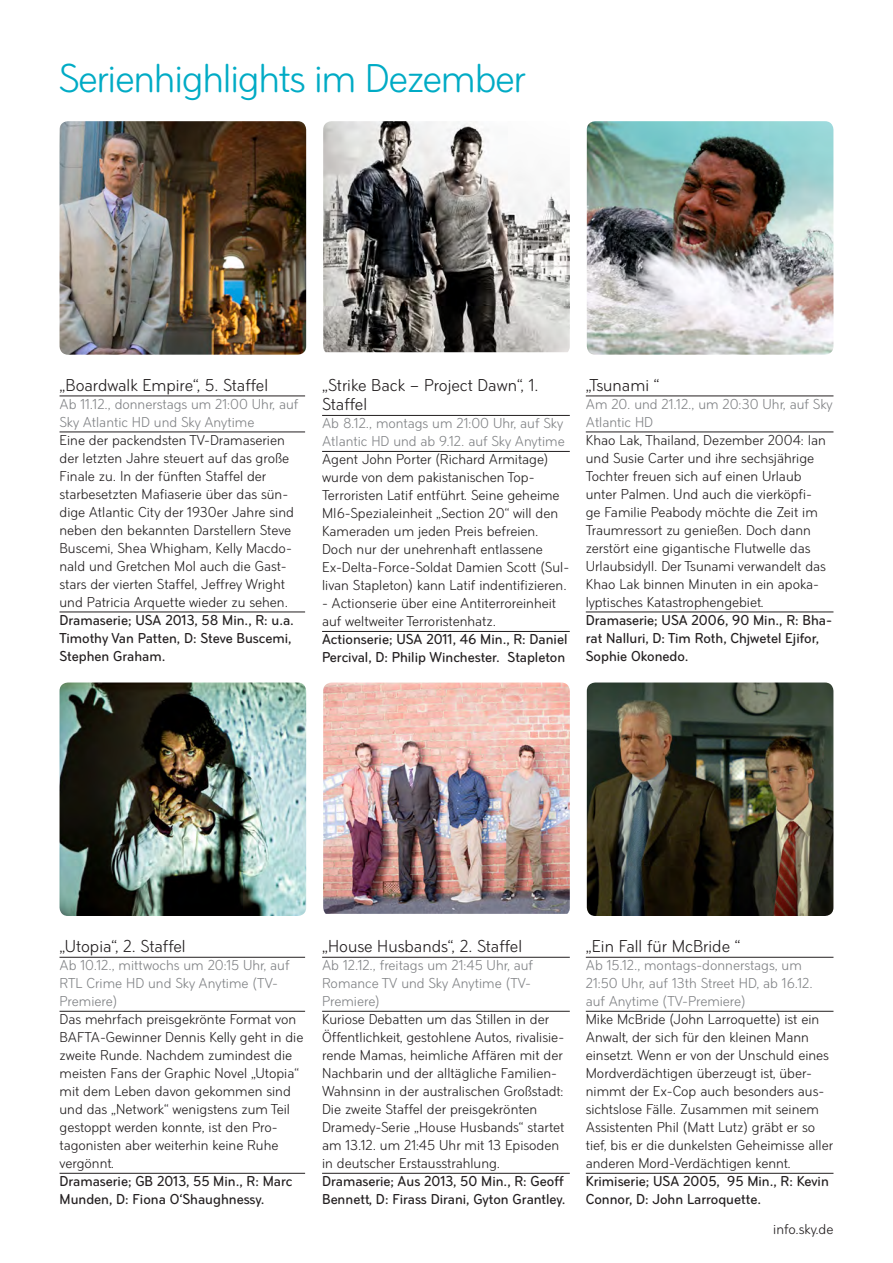
<style>
.page{position:relative;width:893px;height:1263px;background:#fff}
.page>*{position:absolute;margin:0;border:0;box-sizing:border-box;transform-origin:0 0}
.t1{font:42px "Sky Text";letter-spacing:-.03em;color:#00abc5}
.t2{font:18px/19.5px "Sky Text";color:#231f20}
.t3{font:15px/18px "Sky Text";color:#231f20}
.t4{font:500 15px/18px "Sky Text";color:#231f20}
.t5{font:15px/18px "Sky Text";color:#808285}
</style>
<div class="page">
<hr style="left:60px;top:396px;width:245px;height:1px;background:#231f20">
<hr style="left:60px;top:432px;width:245px;height:1px;background:#231f20">
<hr style="left:60px;top:612px;width:245px;height:1px;background:#231f20">
<hr style="left:60px;top:957px;width:245px;height:1px;background:#231f20">
<hr style="left:60px;top:1011px;width:245px;height:1px;background:#231f20">
<hr style="left:60px;top:1173px;width:245px;height:1px;background:#231f20">
<hr style="left:322px;top:415px;width:248px;height:1px;background:#231f20">
<hr style="left:322px;top:451px;width:248px;height:1px;background:#231f20">
<hr style="left:322px;top:631px;width:248px;height:1px;background:#231f20">
<hr style="left:322px;top:957px;width:248px;height:1px;background:#231f20">
<hr style="left:322px;top:1011px;width:248px;height:1px;background:#231f20">
<hr style="left:322px;top:1173px;width:248px;height:1px;background:#231f20">
<hr style="left:586px;top:396px;width:247px;height:1px;background:#231f20">
<hr style="left:586px;top:432px;width:247px;height:1px;background:#231f20">
<hr style="left:586px;top:612px;width:247px;height:1px;background:#231f20">
<hr style="left:586px;top:957px;width:247px;height:1px;background:#231f20">
<hr style="left:586px;top:1011px;width:247px;height:1px;background:#231f20">
<hr style="left:586px;top:1173px;width:247px;height:1px;background:#231f20">
<img style="left:60px;top:121px;width:246px;height:234px">
<img style="left:60px;top:682px;width:246px;height:234px">
<img style="left:323px;top:121px;width:247px;height:231px">
<img style="left:323px;top:682px;width:247px;height:232px">
<img style="left:587px;top:121px;width:246px;height:234px">
<img style="left:587px;top:682px;width:246px;height:234px">
<p class="t1" style="left:58px;top:54px;width:469px">Serienhighlights im Dezember</p>
<p class="t2" style="left:60px;top:375px;width:210px">„Boardwalk Empire“, 5. Staffel</p>
<p class="t5" style="left:60px;top:395px;width:240px">Ab 11.12., donnerstags um 21:00 Uhr, auf<br>Sky Atlantic HD und Sky Anytime</p>
<p class="t3" style="left:60px;top:431px;width:236px">Eine der packendsten TV-Dramaserien der letzten Jahre steuert auf das große Finale zu. In der fünften Staffel der starbesetzten Mafiaserie über das sün&shy;dige Atlantic City der 1930er Jahre sind neben den bekannten Darstellern Steve Buscemi, Shea Whigham, Kelly Macdo&shy;nald und Gretchen Mol auch die Gast&shy;stars der vierten Staffel, Jeffrey Wright und Patricia Arquette wieder zu sehen.</p>
<p class="t4" style="left:60px;top:611px;width:236px">Dramaserie; USA 2013, 58 Min., R: u.a.<br>Timothy Van Patten, D: Steve Buscemi,<br>Stephen Graham.</p>
<p class="t2" style="left:322px;top:375px;width:218px">„Strike Back – Project Dawn“, 1.<br>Staffel</p>
<p class="t5" style="left:322px;top:414px;width:244px">Ab 8.12., montags um 21:00 Uhr, auf Sky<br>Atlantic HD und ab 9.12. auf Sky Anytime</p>
<p class="t3" style="left:322px;top:450px;width:249px">Agent John Porter (Richard Armitage) wurde von dem pakistanischen Top-Terroristen Latif entführt. Seine geheime MI6-Spezialeinheit „Section 20“ will den Kameraden um jeden Preis befreien.<br>Doch nur der unehrenhaft entlassene Ex-Delta-Force-Soldat Damien Scott (Sul&shy;livan Stapleton) kann Latif indentifizieren.</p>
<p class="t3" style="left:322px;top:594px;width:236px">- Actionserie über eine Antiterroreinheit auf weltweiter Terroristenhatz.</p>
<p class="t4" style="left:322px;top:630px;width:247px">Actionserie; USA 2011, 46 Min., R: Daniel<br>Percival, D: Philip Winchester. Stapleton</p>
<p class="t2" style="left:586px;top:375px;width:75px">„Tsunami “</p>
<p class="t5" style="left:586px;top:395px;width:248px">Am 20. und 21.12., um 20:30 Uhr, auf Sky<br>Atlantic HD</p>
<p class="t3" style="left:586px;top:431px;width:242px">Khao Lak, Thailand, Dezember 2004: Ian und Susie Carter und ihre sechsjährige Tochter freuen sich auf einen Urlaub unter Palmen. Und auch die vierköpfi&shy;ge Familie Peabody möchte die Zeit im Traumressort zu genießen. Doch dann zerstört eine gigantische Flutwelle das Urlaubsidyll. Der Tsunami verwandelt das Khao Lak binnen Minuten in ein apoka&shy;lyptisches Katastrophengebiet.</p>
<p class="t4" style="left:586px;top:611px;width:248px">Dramaserie; USA 2006, 90 Min., R: Bha&shy;rat Nalluri, D: Tim Roth, Chjwetel Ejifor,<br>Sophie Okonedo.</p>
<p class="t2" style="left:60px;top:936px;width:128px">„Utopia“, 2. Staffel</p>
<p class="t5" style="left:60px;top:956px;width:232px">Ab 10.12., mittwochs um 20:15 Uhr, auf<br>RTL Crime HD und Sky Anytime (TV-<br>Premiere)</p>
<p class="t3" style="left:60px;top:1010px;width:245px">Das mehrfach preisgekrönte Format von BAFTA-Gewinner Dennis Kelly geht in die zweite Runde. Nachdem zumindest die meisten Fans der Graphic Novel „Utopia“ mit dem Leben davon gekommen sind und das „Network“ wenigstens zum Teil gestoppt werden konnte, ist den Pro&shy;tagonisten aber weiterhin keine Ruhe vergönnt.</p>
<p class="t4" style="left:60px;top:1172px;width:234px">Dramaserie; GB 2013, 55 Min., R: Marc<br>Munden, D: Fiona O‘Shaughnessy.</p>
<p class="t2" style="left:322px;top:936px;width:201px">„House Husbands“, 2. Staffel</p>
<p class="t5" style="left:322px;top:956px;width:213px">Ab 12.12., freitags um 21:45 Uhr, auf<br>Romance TV und Sky Anytime (TV-<br>Premiere)</p>
<p class="t3" style="left:322px;top:1010px;width:244px">Kuriose Debatten um das Stillen in der Öffentlichkeit, gestohlene Autos, rivalisie&shy;rende Mamas, heimliche Affären mit der Nachbarin und der alltägliche Familien-Wahnsinn in der australischen Großstadt:<br>Die zweite Staffel der preisgekrönten Dramedy-Serie „House Husbands“ startet am 13.12. um 21:45 Uhr mit 13 Episoden in deutscher Erstausstrahlung.</p>
<p class="t4" style="left:322px;top:1172px;width:245px">Dramaserie; Aus 2013, 50 Min., R: Geoff<br>Bennett, D: Firass Dirani, Gyton Grantley.</p>
<p class="t2" style="left:586px;top:936px;width:156px">„Ein Fall für McBride “</p>
<p class="t5" style="left:586px;top:956px;width:228px">Ab 15.12., montags-donnerstags, um<br>21:50 Uhr, auf 13th Street HD, ab 16.12. auf Anytime (TV-Premiere)</p>
<p class="t3" style="left:586px;top:1010px;width:249px">Mike McBride (John Larroquette) ist ein Anwalt, der sich für den kleinen Mann einsetzt. Wenn er von der Unschuld eines Mordverdächtigen überzeugt ist, über&shy;nimmt der Ex-Cop auch besonders aus&shy;sichtslose Fälle. Zusammen mit seinem Assistenten Phil (Matt Lutz) gräbt er so tief, bis er die dunkelsten Geheimisse aller anderen Mord-Verdächtigen kennt.</p>
<p class="t4" style="left:586px;top:1172px;width:245px">Krimiserie; USA 2005, 95 Min., R: Kevin<br>Connor, D: John Larroquette.</p>
<p class="t3" style="left:773px;top:1220px;width:62px">info.sky.de</p>
</div>
